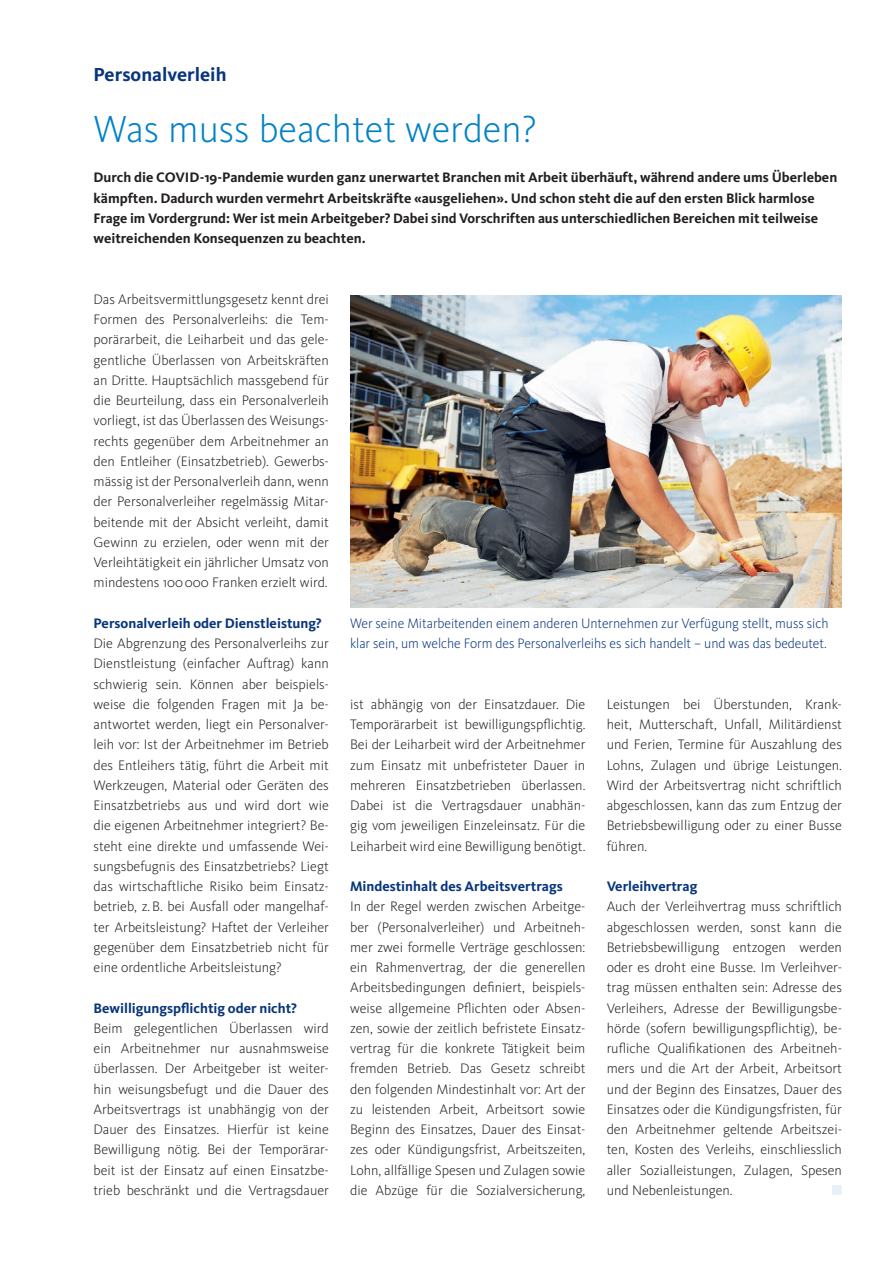
<style>
.page{position:relative;width:893px;height:1263px;background:#fff}
.page>*{position:absolute;margin:0;border:0;box-sizing:border-box;transform-origin:0 0}
.t1{font:300 39px "Kievit OT";color:#0081c8}
.t2{font:700 19.5px "Kievit OT";color:#08357c}
.t3{font:300 14.25px/20.2px "Kievit OT";color:#231f20;text-align:justify}
.t4{font:700 14.25px/20.2px "Kievit OT";color:#231f20}
.t5{font:300 14.25px/20.2px "Kievit OT";letter-spacing:-.005em;color:#08357c}
.t6{font:700 14.25px "Kievit OT";color:#08357c}
</style>
<div class="page">
<img style="left:350px;top:295px;width:492px;height:313px">
<div style="left:832px;top:1185px;width:10px;height:10px;background:#e8f0f9"></div>
<h2 class="t2" style="left:94px;top:63px;width:134px">Personalverleih</h2>
<h1 class="t1" style="left:94px;top:105px;width:445px">Was muss beachtet werden?</h1>
<p class="t4" style="left:94px;top:167px;width:745px">Durch die COVID-19-Pandemie wurden ganz unerwartet Branchen mit Arbeit überhäuft, während andere ums Überleben kämpften. Dadurch wurden vermehrt Arbeitskräfte «ausgeliehen». Und schon steht die auf den ersten Blick harmlose Frage im Vordergrund: Wer ist mein Arbeitgeber? Dabei sind Vorschriften aus unterschiedlichen Bereichen mit teilweise weitreichenden Konsequenzen zu beachten.</p>
<p class="t3" style="left:94px;top:289px;width:237px">Das Arbeitsvermittlungsgesetz kennt drei Formen des Personalverleihs: die Tem&shy;porärarbeit, die Leiharbeit und das gele&shy;gentliche Überlassen von Arbeitskräften an Dritte. Hauptsächlich massgebend für die Beurteilung, dass ein Personalverleih vorliegt, ist das Überlassen des Weisungs&shy;rechts gegenüber dem Arbeitnehmer an den Entleiher (Einsatzbetrieb). Gewerbs&shy;mässig ist der Personalverleih dann, wenn der Personalverleiher regelmässig Mitar&shy;beitende mit der Absicht verleiht, damit Gewinn zu erzielen, oder wenn mit der Verleihtätigkeit ein jährlicher Umsatz von mindestens 100000 Franken erzielt wird.</p>
<p class="t6" style="left:94px;top:614px;width:230px">Personalverleih oder Dienstleistung?</p>
<p class="t3" style="left:94px;top:633px;width:237px">Die Abgrenzung des Personalverleihs zur Dienstleistung (einfacher Auftrag) kann schwierig sein. Können aber beispiels&shy;weise die folgenden Fragen mit Ja be&shy;antwortet werden, liegt ein Personalver&shy;leih vor: Ist der Arbeitnehmer im Betrieb des Entleihers tätig, führt die Arbeit mit Werkzeugen, Material oder Geräten des Einsatzbetriebs aus und wird dort wie die eigenen Arbeitnehmer integriert? Be&shy;steht eine direkte und umfassende Wei&shy;sungsbefugnis des Einsatzbetriebs? Liegt das wirtschaftliche Risiko beim Einsatz&shy;betrieb, z.B. bei Ausfall oder mangelhaf&shy;ter Arbeitsleistung? Haftet der Verleiher gegenüber dem Einsatzbetrieb nicht für eine ordentliche Arbeitsleistung?</p>
<p class="t6" style="left:94px;top:999px;width:205px">Bewilligungspflichtig oder nicht?</p>
<p class="t3" style="left:94px;top:1018px;width:237px">Beim gelegentlichen Überlassen wird ein Arbeitnehmer nur ausnahmsweise überlassen. Der Arbeitgeber ist weiter&shy;hin weisungsbefugt und die Dauer des Arbeitsvertrags ist unabhängig von der Dauer des Einsatzes. Hierfür ist keine Bewilligung nötig. Bei der Temporärar&shy;beit ist der Einsatz auf einen Einsatzbe&shy;trieb beschränkt und die Vertragsdauer</p>
<p class="t5" style="left:350px;top:613px;width:480px">Wer seine Mitarbeitenden einem anderen Unternehmen zur Verfügung stellt, muss sich klar sein, um welche Form des Personalverleihs es sich handelt – und was das bedeutet.</p>
<p class="t3" style="left:350px;top:694px;width:237px">ist abhängig von der Einsatzdauer. Die Temporärarbeit ist bewilligungspflichtig.<br>Bei der Leiharbeit wird der Arbeitnehmer zum Einsatz mit unbefristeter Dauer in mehreren Einsatzbetrieben überlassen.<br>Dabei ist die Vertragsdauer unabhän&shy;gig vom jeweiligen Einzeleinsatz. Für die Leiharbeit wird eine Bewilligung benötigt.</p>
<p class="t6" style="left:350px;top:878px;width:214px">Mindestinhalt des Arbeitsvertrags</p>
<p class="t3" style="left:350px;top:896px;width:237px">In der Regel werden zwischen Arbeitge&shy;ber (Personalverleiher) und Arbeitneh&shy;mer zwei formelle Verträge geschlossen: ein Rahmenvertrag, der die generellen Arbeitsbedingungen definiert, beispiels&shy;weise allgemeine Pflichten oder Absen&shy;zen, sowie der zeitlich befristete Einsatz&shy;vertrag für die konkrete Tätigkeit beim fremden Betrieb. Das Gesetz schreibt den folgenden Mindestinhalt vor: Art der zu leistenden Arbeit, Arbeitsort sowie Beginn des Einsatzes, Dauer des Einsat&shy;zes oder Kündigungsfrist, Arbeitszeiten, Lohn, allfällige Spesen und Zulagen sowie die Abzüge für die Sozialversicherung,</p>
<p class="t3" style="left:607px;top:694px;width:237px">Leistungen bei Überstunden, Krank&shy;heit, Mutterschaft, Unfall, Militärdienst und Ferien, Termine für Auszahlung des Lohns, Zulagen und übrige Leistungen.<br>Wird der Arbeitsvertrag nicht schriftlich abgeschlossen, kann das zum Entzug der Betriebsbewilligung oder zu einer Busse führen.</p>
<p class="t6" style="left:607px;top:878px;width:92px">Verleihvertrag</p>
<p class="t3" style="left:607px;top:896px;width:237px">Auch der Verleihvertrag muss schriftlich abgeschlossen werden, sonst kann die Betriebsbewilligung entzogen werden oder es droht eine Busse. Im Verleihver&shy;trag müssen enthalten sein: Adresse des Verleihers, Adresse der Bewilligungsbe&shy;hörde (sofern bewilligungspflichtig), be&shy;rufliche Qualifikationen des Arbeitneh&shy;mers und die Art der Arbeit, Arbeitsort und der Beginn des Einsatzes, Dauer des Einsatzes oder die Kündigungsfristen, für den Arbeitnehmer geltende Arbeitszei&shy;ten, Kosten des Verleihs, einschliesslich aller Sozialleistungen, Zulagen, Spesen und Nebenleistungen.</p>
</div>
